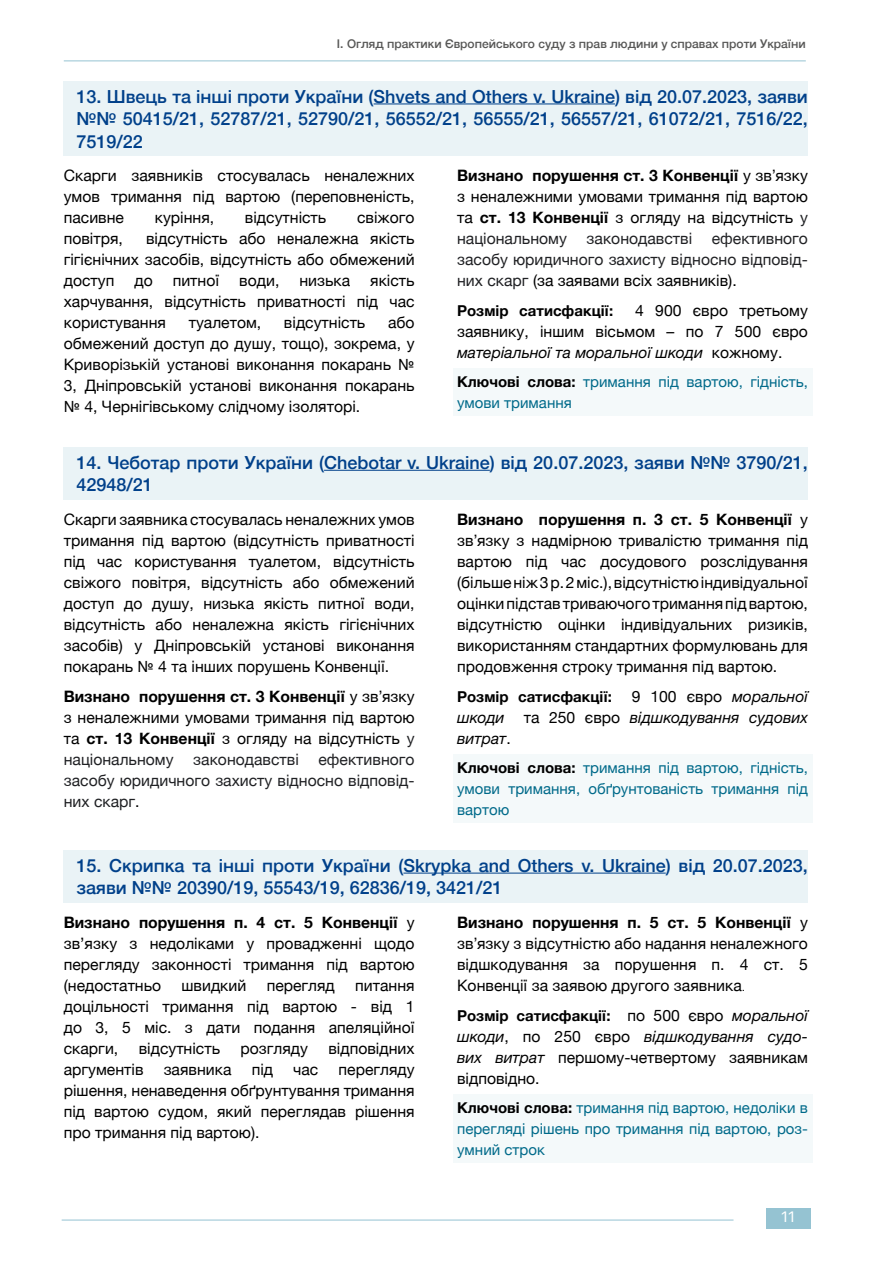
<style>
.page{position:relative;width:893px;height:1263px;background:#fff}
.page>*{position:absolute;margin:0;border:0;box-sizing:border-box;transform-origin:0 0}
.t1{font:500 18px/22.5px "Helvetica Neue";color:#00408a}
.t2{font:15.75px/21px "Helvetica Neue";color:#000;text-align:justify}
.t3{font:15.75px/21px "Helvetica Neue";color:#202124;text-align:justify}
.t4{font:italic 15.75px/21px "Helvetica Neue";color:#000}
.t5{font:15px/21px "Helvetica Neue";color:#006a8a;text-align:justify}
.t6{font:700 15px "Helvetica Neue";color:#000}
.t7{font:15px "SF Pro Text";color:#fff}
.t8{font:500 12px "Helvetica Neue";color:#575756}
.s1{font-weight:700}
.s2{color:#202124}
.s3{font-style:italic}
.s4{font-weight:700;color:#000}
.s5{color:#000}
.s6{font-weight:400;font-size:15.75px}
.s7{font-weight:400;font-style:italic;font-size:15.75px}
.s8{font-style:normal}
.s9{font-family:"Arial";font-size:12px}
</style>
<div class="page">
<hr style="left:62px;top:1220px;width:671px;height:1px;background:#95c3d2">
<div style="left:766px;top:1208px;width:44px;height:20px;background:#95c3d2"></div>
<div style="left:64px;top:81px;width:744px;height:75px;background:#eaf3f6"></div>
<hr style="left:374px;top:103px;width:241px;height:1px;background:#00408a">
<div style="left:453px;top:368px;width:359px;height:48px;background:#f4f9fa"></div>
<div style="left:64px;top:447px;width:744px;height:53px;background:#eaf3f6"></div>
<hr style="left:324px;top:470px;width:166px;height:1px;background:#00408a">
<div style="left:453px;top:754px;width:359px;height:69px;background:#f4f9fa"></div>
<div style="left:64px;top:850px;width:744px;height:52px;background:#eaf3f6"></div>
<hr style="left:403px;top:873px;width:263px;height:1px;background:#00408a">
<div style="left:453px;top:1094px;width:359px;height:69px;background:#f4f9fa"></div>
<hr style="left:64px;top:61px;width:742px;height:1px;background:#95c3d2">
<p class="t8" style="left:337px;top:34px;width:470px">І. Огляд практики Європейського суду з прав людини у справах проти України</p>
<p class="t1" style="left:77px;top:83px;width:733px;text-align:justify">13. Швець та інші проти України (Shvets and Others v. Ukraine) від 20.07.2023, заяви №№ 50415/21, 52787/21, 52790/21, 56552/21, 56555/21, 56557/21, 61072/21, 7516/22, 7519/22</p>
<p class="t2" style="left:64px;top:166px;width:352px">Скарги заявників стосувалась неналежних умов тримання під вартою (переповненість, пасивне</p>
<p class="t2" style="left:457px;top:166px;width:352px"><span class="s1">Визнано порушення ст. 3 Конвенції</span> у звʼязку з неналежними умовами тримання під вартою та <span class="s1">ст. 13 Конвенції</span> з огляду на відсутність <span class="s2">у національному законодавстві ефективного засобу юридичного захисту відносно відповід&shy;них скарг</span> (за заявами всіх заявників).</p>
<p class="t6" style="left:457px;top:299px;width:158px">Розмір сатисфакції:</p>
<p class="t2" style="left:155px;top:208px;width:61px">куріння,</p>
<p class="t2" style="left:245px;top:208px;width:83px">відсутність</p>
<p class="t2" style="left:357px;top:208px;width:59px">свіжого</p>
<p class="t2" style="left:64px;top:229px;width:352px;text-indent:82px">відсутність або неналежна якість гігієнічних засобів, відсутність або обмежений доступ</p>
<p class="t2" style="left:64px;top:229px;width:61px">повітря,</p>
<p class="t2" style="left:134px;top:271px;width:20px">до</p>
<p class="t2" style="left:173px;top:271px;width:48px">питної</p>
<p class="t2" style="left:239px;top:271px;width:42px">води,</p>
<p class="t2" style="left:299px;top:271px;width:52px">низька</p>
<p class="t2" style="left:64px;top:271px;width:352px;text-indent:306px">якість харчування, відсутність приватності під час користування</p>
<p class="t2" style="left:457px;top:301px;width:352px;text-indent:178px">4 900 євро третьому заявнику, іншим вісьмом – по 7 500 євро <span class="s3">матеріальної та моральної шкоди</span> кожному.</p>
<p class="t5" style="left:457px;top:372px;width:352px"><span class="s4">Ключові слова:</span> тримання під вартою, гідність, умови тримання</p>
<p class="t2" style="left:64px;top:313px;width:352px;text-indent:324px">або обмежений доступ до душу, тощо), зокрема, у Криворізькій установі виконання покарань № 3, Дніпровській установі виконання покарань № 4, Чернігівському слідчому ізоляторі.</p>
<p class="t2" style="left:189px;top:313px;width:74px">туалетом,</p>
<p class="t2" style="left:284px;top:313px;width:83px">відсутність</p>
<p class="t1" style="left:77px;top:450px;width:733px">14. Чеботар проти України (Chebotar v. Ukraine) від 20.07.2023, заяви №№ 3790/21,<br>42948/21</p>
<p class="t2" style="left:64px;top:510px;width:352px">Скарги заявника стосувалась неналежних умов тримання під вартою (відсутність приватності під час користування туалетом, відсутність свіжого повітря, відсутність або обмежений доступ до душу, низька якість питної води, відсутність або неналежна якість гігієнічних засобів) у Дніпровській установі виконання покарань № 4 та інших порушень Конвенції.</p>
<p class="t3" style="left:64px;top:686px;width:352px"><span class="s4">Визнано порушення ст. 3 Конвенції</span> <span class="s5">у звʼязку з неналежними умовами тримання під вартою та</span> <span class="s4">ст. 13 Конвенції</span> <span class="s5">з огляду на відсутність</span> у національному законодавстві ефективного засобу юридичного захисту відносно відповід&shy;них скарг<span class="s5">.</span></p>
<p class="t2" style="left:457px;top:510px;width:352px"><span class="s1">Визнано порушення п. 3 ст. 5 Конвенції</span> у звʼязку з надмірною тривалістю тримання під вартою під час досудового розслідування (більше ніж 3 р. 2 міс.), відсутністю індивідуальної оцінки підстав триваючого тримання під вартою, відсутністю оцінки індивідуальних ризиків, використанням стандартних формулювань для продовження строку тримання під вартою.</p>
<p class="t6" style="left:457px;top:685px;width:352px">Розмір сатисфакції: <span class="s6">9 100 євро</span> <span class="s7">моральної</span></p>
<p class="t4" style="left:457px;top:707px;width:352px">шкоди <span class="s8">та 250 євро</span> відшкодування судових витрат<span class="s8">.</span></p>
<p class="t5" style="left:457px;top:758px;width:352px"><span class="s4">Ключові слова:</span> тримання під вартою, гідність, умови тримання, обґрунтованість тримання під вартою</p>
<p class="t1" style="left:77px;top:853px;width:733px">15. Скрипка та інші проти України (Skrypka and Others v. Ukraine) від 20.07.2023, заяви №№ 20390/19, 55543/19, 62836/19, 3421/21</p>
<p class="t2" style="left:64px;top:913px;width:352px"><span class="s1">Визнано порушення п. 4 ст. 5 Конвенції</span> у зв’язку з недоліками у провадженні щодо перегляду законності тримання під вартою (недостатньо</p>
<p class="t2" style="left:457px;top:913px;width:352px"><span class="s1">Визнано порушення п. 5 ст. 5 Конвенції</span> у звʼязку з відсутністю або надання неналежного відшкодування за порушення п. 4 ст. 5<br>Конвенції за заявою другого заявника<span class="s9">.</span></p>
<p class="t6" style="left:457px;top:1003px;width:352px">Розмір сатисфакції: <span class="s6">по 500 євро</span> <span class="s7">моральної</span></p>
<p class="t2" style="left:457px;top:1026px;width:352px"><span class="s3">шкоди</span>, по 250 євро <span class="s3">відшкодування судо&shy;вих витрат</span> першому-четвертому заявникам відповідно.</p>
<p class="t5" style="left:457px;top:1098px;width:352px"><span class="s4">Ключові слова:</span> тримання під вартою, недоліки в перегляді рішень про тримання під вартою, роз&shy;умний строк</p>
<p class="t2" style="left:182px;top:976px;width:66px">швидкий</p>
<p class="t2" style="left:267px;top:976px;width:70px">перегляд</p>
<p class="t2" style="left:64px;top:976px;width:352px;text-indent:291px">питання доцільності тримання під вартою - від 1 до 3, 5 міс. з дати подання апеляційної скарги,</p>
<p class="t2" style="left:139px;top:1039px;width:83px">відсутність</p>
<p class="t2" style="left:241px;top:1039px;width:69px">розгляду</p>
<p class="t2" style="left:328px;top:1039px;width:88px">відповідних</p>
<p class="t2" style="left:64px;top:1060px;width:81px">аргументів</p>
<p class="t2" style="left:164px;top:1060px;width:69px">заявника</p>
<p class="t2" style="left:252px;top:1060px;width:23px">під</p>
<p class="t2" style="left:293px;top:1060px;width:27px">час</p>
<p class="t2" style="left:64px;top:1060px;width:352px;text-indent:275px">перегляду рішення, ненаведення обґрунтування тримання під вартою судом, який переглядав рішення про тримання під вартою).</p>
<p class="t7" style="left:781px;top:1206px;width:15px">11</p>
</div>
